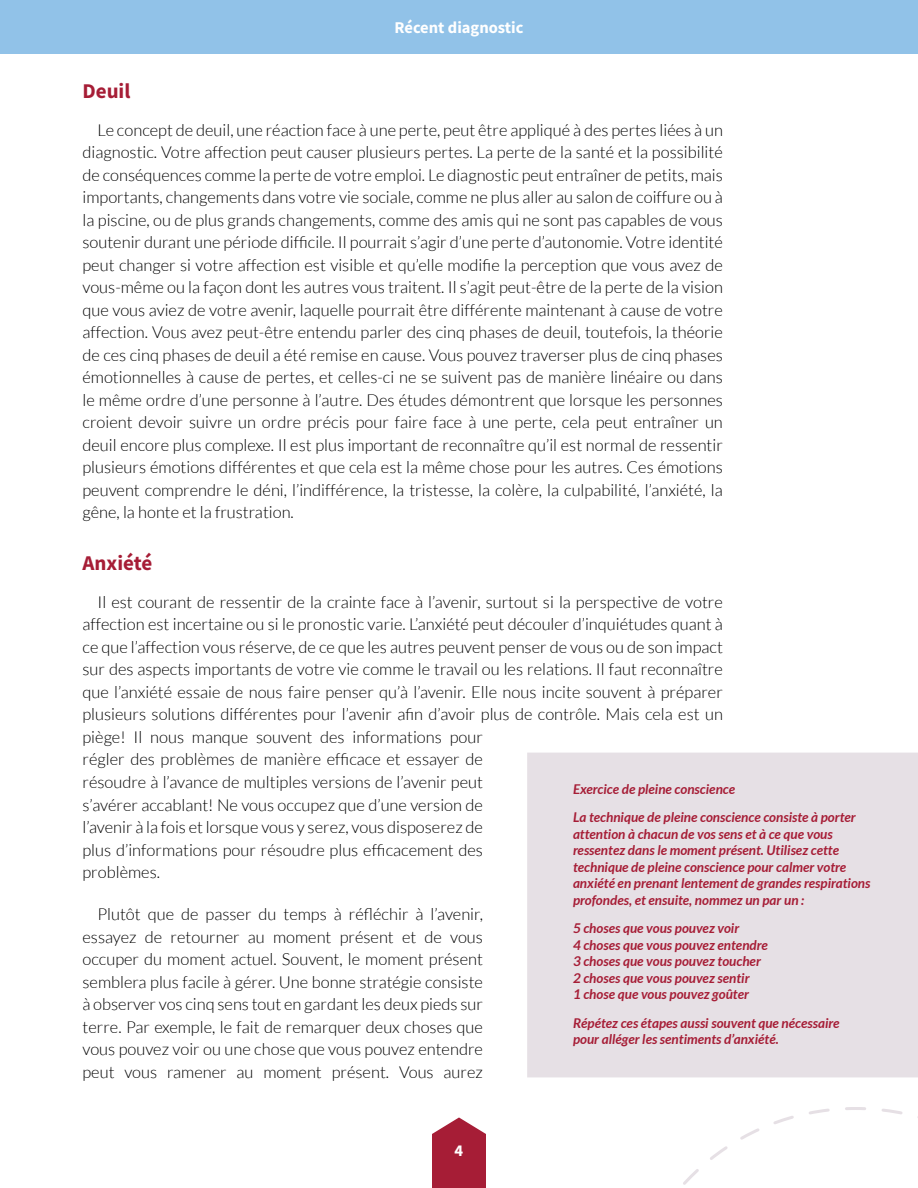
<style>
.page{position:relative;width:918px;height:1188px;background:#fff}
.page>*{position:absolute;margin:0;border:0;box-sizing:border-box;transform-origin:0 0}
.t1{font:700 21px "Source Sans Pro";color:#a61d36}
.t2{font:300 16.5px/22.5px "Lato";color:#000;text-align:justify}
.t3{font:700 16.5px "Source Sans Pro";color:#fff}
.t4{font:italic 700 13.5px/16.5px "Lato";color:#a61d36}
</style>
<div class="page">
<div style="left:0;top:0;width:918px;height:54px;background:#91c2e8"></div>
<svg style="left:432px;top:1117px;width:54px;height:71px;background:#b0384e"></svg>
<div style="left:527px;top:753px;width:391px;height:324px;background:#e6e0e5"></div>
<svg style="left:683px;top:1107px;width:235px;height:78px"></svg>
<p class="t3" style="left:395px;top:17px;width:130px">Récent diagnostic</p>
<p class="t1" style="left:82px;top:77px;width:49px">Deuil</p>
<p class="t2" style="left:83px;top:119px;width:642px;text-indent:15px">Le concept de deuil, une réaction face à une perte, peut être appliqué à des pertes liées à un diagnostic. Votre affection peut causer plusieurs pertes. La perte de la santé et la possibilité de conséquences comme la perte de votre emploi. Le diagnostic peut entraîner de petits, mais importants, changements dans votre vie sociale, comme ne plus aller au salon de coiffure ou à la piscine, ou de plus grands changements, comme des amis qui ne sont pas capables de vous soutenir durant une période difficile. Il pourrait s’agir d’une perte d’autonomie. Votre identité peut changer si votre affection est visible et qu’elle modifie la perception que vous avez de vous-même ou la façon dont les autres vous traitent. Il s’agit peut-être de la perte de la vision que vous aviez de votre avenir, laquelle pourrait être différente maintenant à cause de votre affection. Vous avez peut-être entendu parler des cinq phases de deuil, toutefois, la théorie de ces cinq phases de deuil a été remise en cause. Vous pouvez traverser plus de cinq phases émotionnelles à cause de pertes, et celles-ci ne se suivent pas de manière linéaire ou dans le même ordre d’une personne à l’autre. Des études démontrent que lorsque les personnes croient devoir suivre un ordre précis pour faire face à une perte, cela peut entraîner un deuil encore plus complexe. Il est plus important de reconnaître qu’il est normal de ressentir plusieurs émotions différentes et que cela est la même chose pour les autres. Ces émotions peuvent comprendre le déni, l’indifférence, la tristesse, la colère, la culpabilité, l’anxiété, la gêne, la honte et la frustration.</p>
<p class="t1" style="left:82px;top:549px;width:71px">Anxiété</p>
<p class="t2" style="left:83px;top:591px;width:642px;text-align:left;text-indent:15px">Il est courant de ressentir de la crainte face à l’avenir, surtout si la perspective de votre affection est incertaine ou si le pronostic varie. L’anxiété peut découler d’inquiétudes quant à ce que l’affection vous réserve, de ce que les autres peuvent penser de vous ou de son impact sur des aspects importants de votre vie comme le travail ou les relations. Il faut reconnaître que l’anxiété essaie de nous faire penser qu’à l’avenir. Elle nous incite souvent à préparer plusieurs solutions différentes pour l’avenir afin d’avoir plus de contrôle. Mais cela est un piège! Il nous manque souvent des informations pour<br>régler des problèmes de manière efficace et essayer de<br>résoudre à l’avance de multiples versions de l’avenir peut<br>s’avérer accablant! Ne vous occupez que d’une version de<br>l’avenir à la fois et lorsque vous y serez, vous disposerez de<br>plus d’informations pour résoudre plus efficacement des<br>problèmes.</p>
<p class="t2" style="left:83px;top:903px;width:402px;text-indent:15px">Plutôt que de passer du temps à réfléchir à l’avenir, essayez de retourner au moment présent et de vous occuper du moment actuel. Souvent, le moment présent semblera plus facile à gérer. Une bonne stratégie consiste à observer vos cinq sens tout en gardant les deux pieds sur terre. Par exemple, le fait de remarquer deux choses que vous pouvez voir ou une chose que vous pouvez entendre peut vous ramener au moment présent. Vous aurez</p>
<p class="t4" style="left:573px;top:775px;width:284px;line-height:28.5px">Exercice de pleine conscience<br>La technique de pleine conscience consiste à porter</p>
<p class="t4" style="left:573px;top:826px;width:299px">attention à chacun de vos sens et à ce que vous ressentez dans le moment présent. Utilisez cette technique de pleine conscience pour calmer votre anxiété en prenant lentement de grandes respirations profondes, et ensuite, nommez un par un :</p>
<p class="t4" style="left:573px;top:920px;width:196px">5 choses que vous pouvez voir<br>4 choses que vous pouvez entendre<br>3 choses que vous pouvez toucher<br>2 choses que vous pouvez sentir<br>1 chose que vous pouvez goûter</p>
<p class="t4" style="left:573px;top:1015px;width:268px">Répétez ces étapes aussi souvent que nécessaire pour alléger les sentiments d’anxiété.</p>
<p class="t3" style="left:455px;top:1139px;width:10px">4</p>
</div>
